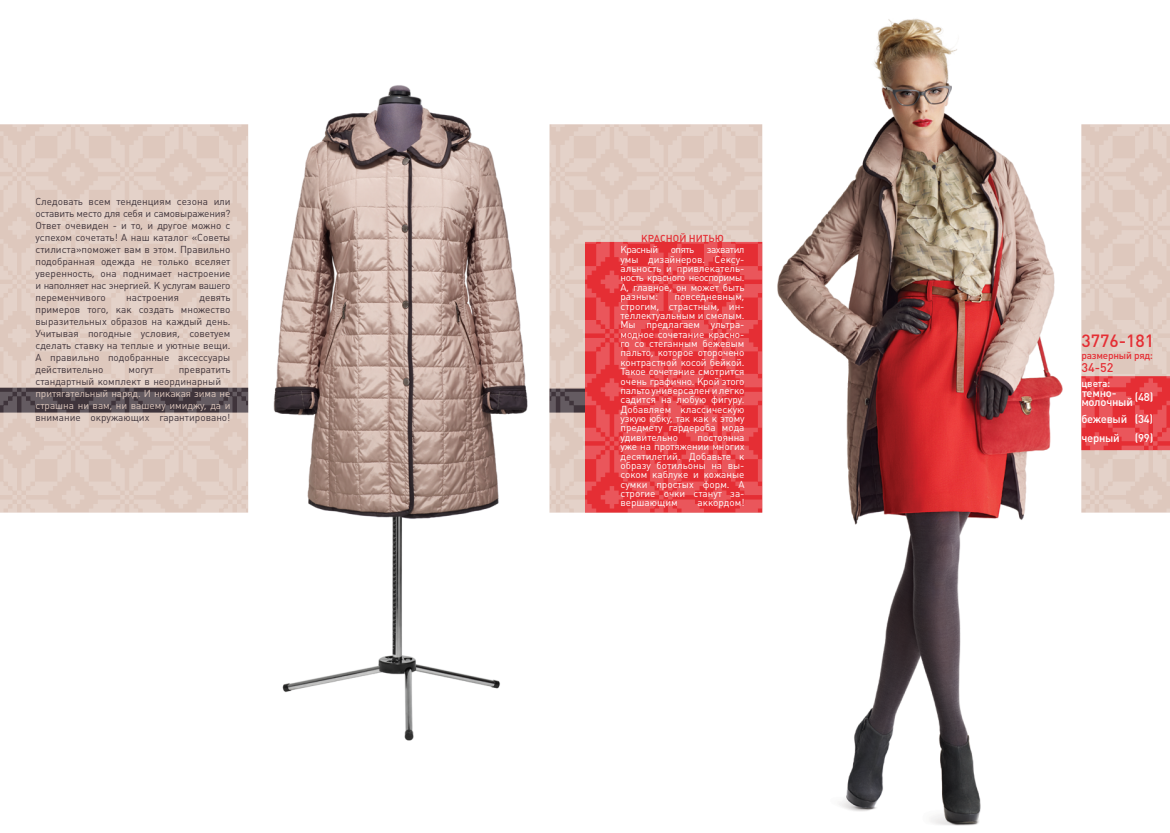
<style>
.page{position:relative;width:1170px;height:833px;background:#fff}
.page>*{position:absolute;margin:0;border:0;box-sizing:border-box;transform-origin:0 0}
.t1{font:17.5px "Plumb Medium C";color:#e52e34}
.t2{font:12.5px "Plumb Medium C";color:#e52e34}
.t3{font:11.25px/8.8px "Plumb Medium C";letter-spacing:-.02em;color:#fff}
.t4{font:10px/9.4px "Plumb C";color:#fff;text-align:justify}
.t5{font:10px/12px "Plumb C";color:#3f343b;text-align:justify}
.t6{font:10px/12px "Plumb C";color:#dec8bd;text-align:justify}
.t7{font:10px "Plumb Medium C";letter-spacing:-.02em;color:#e52e34}
.t8{font:10px "Plumb Medium C";color:#e52e34}
.t9{font:10px "Plumb C";letter-spacing:-.05em;color:#fff}
.t10{font:10px "Plumb Medium C";color:#fff}
.s1{color:#3f343b}
</style>
<div class="page">
<img style="left:683px;top:19px;width:486px;height:807px">
<img style="left:101px;top:85px;width:555px;height:656px">
<svg style="left:0;top:124px;width:1169px;height:388px"></svg>
<p class="t5" style="left:35px;top:195px;width:196px">Следовать всем тенденциям сезона или оставить место для себя и самовыражения?<br>Ответ очевиден - и то, и другое можно с успехом сочетать! А наш каталог «Советы стилиста»поможет вам в этом. Правильно подобранная одежда не только вселяет уверенность, она поднимает настроение и наполняет нас энергией. К услугам вашего переменчивого</p>
<p class="t5" style="left:35px;top:291px;width:196px;text-indent:164px">девять примеров того, как создать множество выразительных образов на каждый день.<br>Учитывая погодные условия, советуем сделать ставку на теплые и уютные вещи.<br>А правильно подобранные аксессуары действительно</p>
<p class="t5" style="left:126px;top:291px;width:54px">настроения</p>
<p class="t6" style="left:35px;top:363px;width:196px;text-indent:143px"><span class="s1">превратить стандартный комплект в неординарный</span> и притягательный наряд. И никакая зима не страшна ни вам, ни вашему имиджу, да и</p>
<p class="t5" style="left:35px;top:411px;width:196px">внимание окружающих гарантировано!</p>
<p class="t5" style="left:129px;top:363px;width:26px">могут</p>
<p class="t8" style="left:641px;top:233px;width:84px">Красной нитью</p>
<p class="t9" style="left:620px;top:244px;width:39px">Красный</p>
<p class="t4" style="left:670px;top:245px;width:25px">опять</p>
<p class="t4" style="left:620px;top:245px;width:126px;text-indent:86px">захватил умы дизайнеров. Сексу&shy;альность и привлекатель&shy;ность красного неоспоримы.<br>А, главное, он может быть разным:</p>
<p class="t4" style="left:620px;top:292px;width:126px;text-indent:54px">повседневным, строгим, страстным, ин&shy;теллектуальным и смелым.<br>Мы предлагаем ультра&shy;модное сочетание красно&shy;го со стеганным бежевым пальто, которое оторочено контрастной косой бейкой.<br>Такое сочетание смотрится очень графично. Крой этого пальто универсален и легко садится на любую фигуру.<br>Добавляем классическую узкую юбку, так как к этому предмету гардероба мода удивительно</p>
<p class="t4" style="left:620px;top:432px;width:126px;text-indent:77px">постоянна уже на протяжении многих десятилетий. Добавьте к образу ботильоны на вы&shy;соком каблуке и кожаные сумки простых форм. А строгие очки станут за&shy;вершающим</p>
<p class="t4" style="left:697px;top:498px;width:48px">аккордом!</p>
<h1 class="t1" style="left:1081px;top:331px;width:74px">3776-181</h1>
<p class="t7" style="left:1081px;top:350px;width:73px">размерный ряд:</p>
<p class="t2" style="left:1081px;top:360px;width:33px">34-52</p>
<p class="t10" style="left:1081px;top:377px;width:30px">цвета:</p>
<p class="t3" style="left:1081px;top:388px;width:73px">темно&shy;молочный (48)</p>
<p class="t3" style="left:1081px;top:410px;width:73px;line-height:18.8px">бежевый (34) черный</p>
<p class="t3" style="left:1134px;top:433px;width:20px">(99)</p>
</div>
